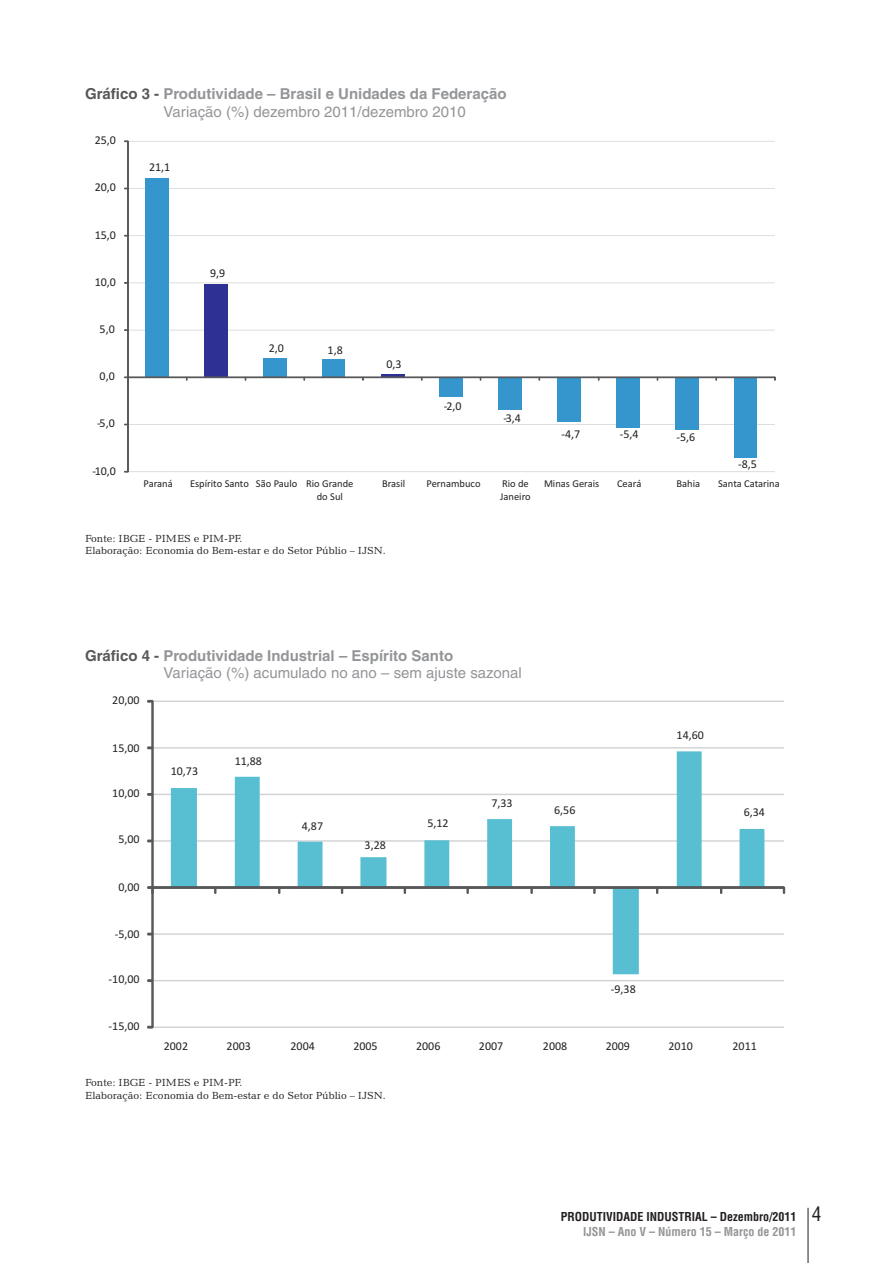
<style>
.page{position:relative;width:893px;height:1263px;background:#fff}
.page>*{position:absolute;margin:0;border:0;box-sizing:border-box;transform-origin:0 0}
.t1{font:15px/17.4px "Helvetica LT";color:#939598}
.t2{font:700 15px/17.4px "Helvetica LT";color:#939598}
.t3{font:12px "Calibri";color:#231f20}
.t4{font:700 condensed 12px "Helvetica LT";color:#231f20}
.t5{font:700 condensed 12px "Helvetica LT";color:#939598}
.t6{font:10.5px/12.6px "Candida BT";color:#231f20}
.t7{font:10.5px/12.8px "Calibri";color:#231f20}
.s1{color:#57585a}
.s2{font-weight:400}
.s3{font-weight:700;color:#57585a}
.s4{font-weight:700}
.s5{font-weight:400;font-size:19.5px}
</style>
<div class="page">
<svg style="left:147px;top:699px;width:639px;height:330px"></svg>
<hr style="left:808px;top:1208px;width:1px;height:55px;background:#231f20">
<svg style="left:124px;top:140px;width:652px;height:333px"></svg>
<p class="t2" style="left:164px;top:87px;width:345px;text-indent:-78px"><span class="s1">Gráfico 3 -</span> Produtividade – Brasil e Unidades da Federação<br><span class="s2">Variação (%) dezembro 2011/dezembro 2010</span></p>
<p class="t3" style="left:95px;top:135px;width:23px">25,0</p>
<p class="t3" style="left:95px;top:182px;width:23px">20,0</p>
<p class="t3" style="left:95px;top:230px;width:23px">15,0</p>
<p class="t3" style="left:95px;top:277px;width:23px">10,0</p>
<p class="t3" style="left:100px;top:324px;width:17px">5,0</p>
<p class="t3" style="left:100px;top:371px;width:17px">0,0</p>
<p class="t3" style="left:97px;top:418px;width:19px">-5,0</p>
<p class="t3" style="left:92px;top:466px;width:25px">-10,0</p>
<p class="t3" style="left:149px;top:162px;width:23px">21,1</p>
<p class="t3" style="left:210px;top:268px;width:17px">9,9</p>
<p class="t3" style="left:269px;top:343px;width:17px">2,0</p>
<p class="t3" style="left:328px;top:345px;width:17px">1,8</p>
<p class="t3" style="left:386px;top:359px;width:17px">0,3</p>
<p class="t3" style="left:444px;top:401px;width:19px">-2,0</p>
<p class="t3" style="left:503px;top:413px;width:19px">-3,4</p>
<p class="t3" style="left:561px;top:429px;width:20px">-4,7</p>
<p class="t3" style="left:620px;top:429px;width:20px">-5,4</p>
<p class="t3" style="left:676px;top:432px;width:20px">-5,6</p>
<p class="t3" style="left:738px;top:458px;width:20px">-8,5</p>
<p class="t7" style="left:143px;top:478px;width:31px">Paraná</p>
<p class="t7" style="left:317px;top:478px;width:38px;text-indent:-127px">Espírito Santo São Paulo Rio Grande do Sul</p>
<p class="t7" style="left:382px;top:478px;width:25px">Brasil</p>
<p class="t7" style="left:426px;top:478px;width:56px">Pernambuco</p>
<p class="t7" style="left:500px;top:478px;width:32px">Rio de<br>Janeiro</p>
<p class="t7" style="left:544px;top:478px;width:57px">Minas Gerais</p>
<p class="t7" style="left:617px;top:478px;width:26px">Ceará</p>
<p class="t7" style="left:676px;top:478px;width:25px">Bahia</p>
<p class="t7" style="left:718px;top:478px;width:63px">Santa Catarina</p>
<p class="t6" style="left:85px;top:533px;width:302px">Fonte: IBGE - PIMES e PIM-PF.<br>Elaboração: Economia do Bem-estar e do Setor Públio – IJSN.</p>
<p class="t1" style="left:164px;top:648px;width:360px;text-indent:-78px"><span class="s3">Gráfico 4 -</span> <span class="s4">Produtividade Industrial – Espírito Santo<br></span>Variação (%) acumulado no ano – sem ajuste sazonal</p>
<p class="t3" style="left:112px;top:695px;width:29px">20,00</p>
<p class="t3" style="left:112px;top:743px;width:29px">15,00</p>
<p class="t3" style="left:112px;top:788px;width:29px">10,00</p>
<p class="t3" style="left:118px;top:834px;width:23px">5,00</p>
<p class="t3" style="left:118px;top:882px;width:23px">0,00</p>
<p class="t3" style="left:115px;top:929px;width:26px">-5,00</p>
<p class="t3" style="left:109px;top:974px;width:33px">-10,00</p>
<p class="t3" style="left:109px;top:1021px;width:33px">-15,00</p>
<p class="t3" style="left:171px;top:766px;width:29px">10,73</p>
<p class="t3" style="left:235px;top:756px;width:29px">11,88</p>
<p class="t3" style="left:302px;top:821px;width:23px">4,87</p>
<p class="t3" style="left:365px;top:840px;width:23px">3,28</p>
<p class="t3" style="left:427px;top:818px;width:23px">5,12</p>
<p class="t3" style="left:491px;top:798px;width:23px">7,33</p>
<p class="t3" style="left:554px;top:805px;width:23px">6,56</p>
<p class="t3" style="left:677px;top:730px;width:29px">14,60</p>
<p class="t3" style="left:744px;top:806px;width:23px">6,34</p>
<p class="t3" style="left:611px;top:984px;width:26px">-9,38</p>
<p class="t3" style="left:164px;top:1041px;width:26px">2002</p>
<p class="t3" style="left:227px;top:1041px;width:26px">2003</p>
<p class="t3" style="left:291px;top:1041px;width:26px">2004</p>
<p class="t3" style="left:353px;top:1041px;width:26px">2005</p>
<p class="t3" style="left:416px;top:1041px;width:26px">2006</p>
<p class="t3" style="left:479px;top:1041px;width:26px">2007</p>
<p class="t3" style="left:543px;top:1041px;width:26px">2008</p>
<p class="t3" style="left:606px;top:1041px;width:26px">2009</p>
<p class="t3" style="left:668px;top:1041px;width:26px">2010</p>
<p class="t3" style="left:732px;top:1041px;width:26px">2011</p>
<p class="t6" style="left:85px;top:1077px;width:302px">Fonte: IBGE - PIMES e PIM-PF.<br>Elaboração: Economia do Bem-estar e do Setor Públio – IJSN.</p>
<p class="t4" style="left:561px;top:1211px;width:262px">PRODUTIVIDADE INDUSTRIAL – Dezembro/2011 <span class="s5">4</span></p>
<p class="t5" style="left:583px;top:1227px;width:215px">IJSN – Ano V – Número 15 – Março de 2011</p>
</div>
